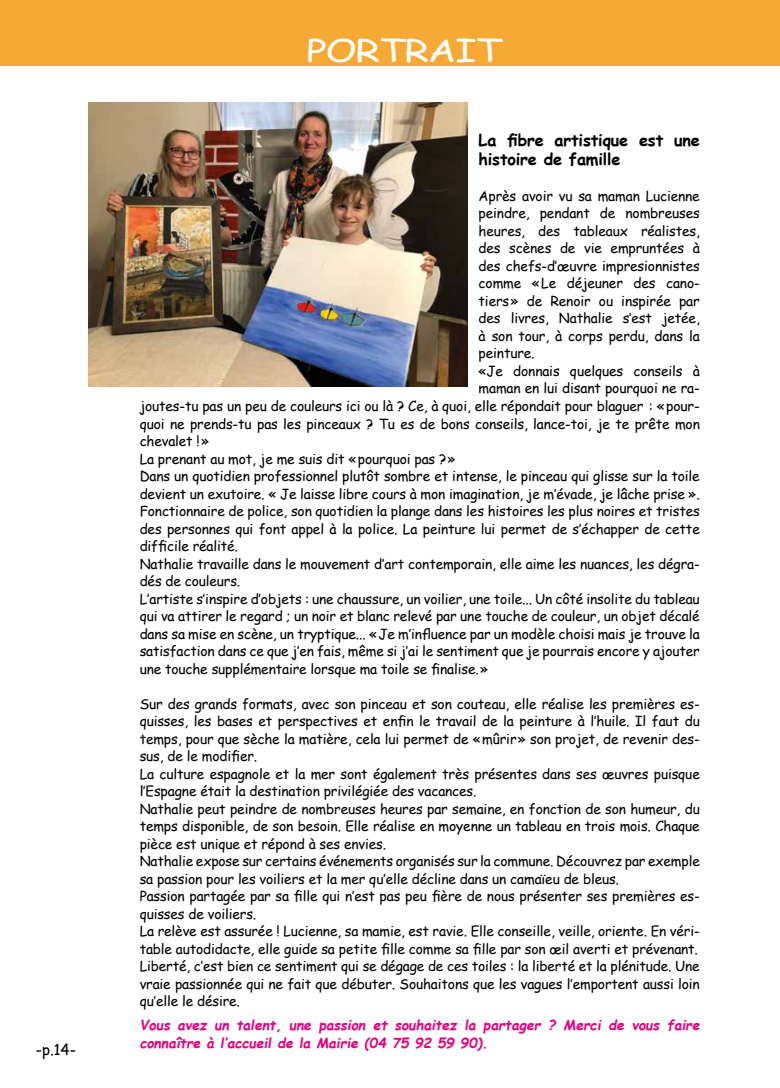
<style>
.page{position:relative;width:780px;height:1088px;background:#fff}
.page>*{position:absolute;margin:0;border:0;box-sizing:border-box;transform-origin:0 0}
.t1{font:31.25px "Comic Sans MS";letter-spacing:-.03em;color:#fff;scale:1.25 1}
.t2{font:700 16.25px/18.8px "Comic Sans MS";letter-spacing:-.01em;color:#000}
.t3{font:15px "Comic Sans MS";color:#000}
.t4{font:13.75px/17.5px "Comic Sans MS";letter-spacing:-.01em;color:#000}
.t5{font:700 13.75px/17.5px "Comic Sans MS";color:#e6007d}
</style>
<div class="page">
<img style="left:89px;top:103px;width:379px;height:284px">
<div style="left:0;top:0;width:780px;height:65px;background:#f7a936"></div>
<p class="t3" style="left:36px;top:1038px;width:42px">-p.14-</p>
<h1 class="t1" style="left:306px;top:28px;width:158px">PORTRAIT</h1>
<p class="t2" style="left:478px;top:130px;width:223px">La fibre artistique est une histoire de famille</p>
<p class="t4" style="left:478px;top:187px;width:223px">Après avoir vu sa maman Lucienne</p>
<p class="t4" style="left:478px;top:204px;width:223px">peindre, pendant de nombreuses</p>
<p class="t4" style="left:478px;top:222px;width:223px">heures, des tableaux réalistes,</p>
<p class="t4" style="left:478px;top:239px;width:223px">des scènes de vie empruntées à</p>
<p class="t4" style="left:478px;top:257px;width:223px">des chefs-d’œuvre impresionnistes</p>
<p class="t4" style="left:478px;top:274px;width:223px">comme «Le déjeuner des cano-</p>
<p class="t4" style="left:478px;top:292px;width:223px">tiers» de Renoir ou inspirée par</p>
<p class="t4" style="left:478px;top:309px;width:223px">des livres, Nathalie s’est jetée,</p>
<p class="t4" style="left:478px;top:327px;width:223px">à son tour, à corps perdu, dans la</p>
<p class="t4" style="left:478px;top:344px;width:58px">peinture.</p>
<p class="t4" style="left:478px;top:362px;width:223px">«Je donnais quelques conseils à</p>
<p class="t4" style="left:478px;top:379px;width:223px">maman en lui disant pourquoi ne ra-</p>
<p class="t4" style="left:140px;top:397px;width:561px">joutes-tu pas un peu de couleurs ici ou là ? Ce, à quoi, elle répondait pour blaguer : «pour-</p>
<p class="t4" style="left:140px;top:414px;width:561px">quoi ne prends-tu pas les pinceaux ? Tu es de bons conseils, lance-toi, je te prête mon</p>
<p class="t4" style="left:140px;top:432px;width:71px">chevalet !»</p>
<p class="t4" style="left:140px;top:449px;width:317px">La prenant au mot, je me suis dit «pourquoi pas ?»</p>
<p class="t4" style="left:140px;top:467px;width:561px">Dans un quotidien professionnel plutôt sombre et intense, le pinceau qui glisse sur la toile</p>
<p class="t4" style="left:140px;top:484px;width:561px">devient un exutoire. « Je laisse libre cours à mon imagination, je m’évade, je lâche prise ».</p>
<p class="t4" style="left:140px;top:502px;width:561px">Fonctionnaire de police, son quotidien la plange dans les histoires les plus noires et tristes</p>
<p class="t4" style="left:140px;top:519px;width:561px">des personnes qui font appel à la police. La peinture lui permet de s’échapper de cette</p>
<p class="t4" style="left:140px;top:537px;width:100px">difficile réalité.</p>
<p class="t4" style="left:140px;top:554px;width:561px">Nathalie travaille dans le mouvement d’art contemporain, elle aime les nuances, les dégra-</p>
<p class="t4" style="left:140px;top:572px;width:102px">dés de couleurs.</p>
<p class="t4" style="left:140px;top:589px;width:561px">L’artiste s’inspire d’objets : une chaussure, un voilier, une toile... Un côté insolite du tableau</p>
<p class="t4" style="left:140px;top:607px;width:561px">qui va attirer le regard ; un noir et blanc relevé par une touche de couleur, un objet décalé</p>
<p class="t4" style="left:140px;top:624px;width:561px">dans sa mise en scène, un tryptique... «Je m’influence par un modèle choisi mais je trouve la</p>
<p class="t4" style="left:140px;top:642px;width:561px">satisfaction dans ce que j’en fais, même si j’ai le sentiment que je pourrais encore y ajouter</p>
<p class="t4" style="left:140px;top:659px;width:350px">une touche supplémentaire lorsque ma toile se finalise.»</p>
<p class="t4" style="left:140px;top:694px;width:561px">Sur des grands formats, avec son pinceau et son couteau, elle réalise les premières es&shy;quisses, les bases et perspectives et enfin le travail de la peinture à l’huile. Il faut du temps, pour que sèche la matière, cela lui permet de «mûrir» son projet, de revenir des&shy;sus, de le modifier.<br>La culture espagnole et la mer sont également très présentes dans ses œuvres puisque l’Espagne était la destination privilégiée des vacances.<br>Nathalie peut peindre de nombreuses heures par semaine, en fonction de son humeur, du temps disponible, de son besoin. Elle réalise en moyenne un tableau en trois mois. Chaque pièce est unique et répond à ses envies.<br>Nathalie expose sur certains événements organisés sur la commune. Découvrez par exemple sa passion pour les voiliers et la mer qu’elle décline dans un camaïeu de bleus.<br>Passion partagée par sa fille qui n’est pas peu fière de nous présenter ses premières es&shy;quisses de voiliers.<br>La relève est assurée ! Lucienne, sa mamie, est ravie. Elle conseille, veille, oriente. En véri&shy;table autodidacte, elle guide sa petite fille comme sa fille par son œil averti et prévenant.<br>Liberté, c’est bien ce sentiment qui se dégage de ces toiles : la liberté et la plénitude. Une vraie passionnée qui ne fait que débuter. Souhaitons que les vagues l’emportent aussi loin qu’elle le désire.</p>
<p class="t5" style="left:140px;top:1016px;width:564px">Vous avez un talent, une passion et souhaitez la partager ? Merci de vous faire connaître à l’accueil de la Mairie (04 75 92 59 90).</p>
</div>
